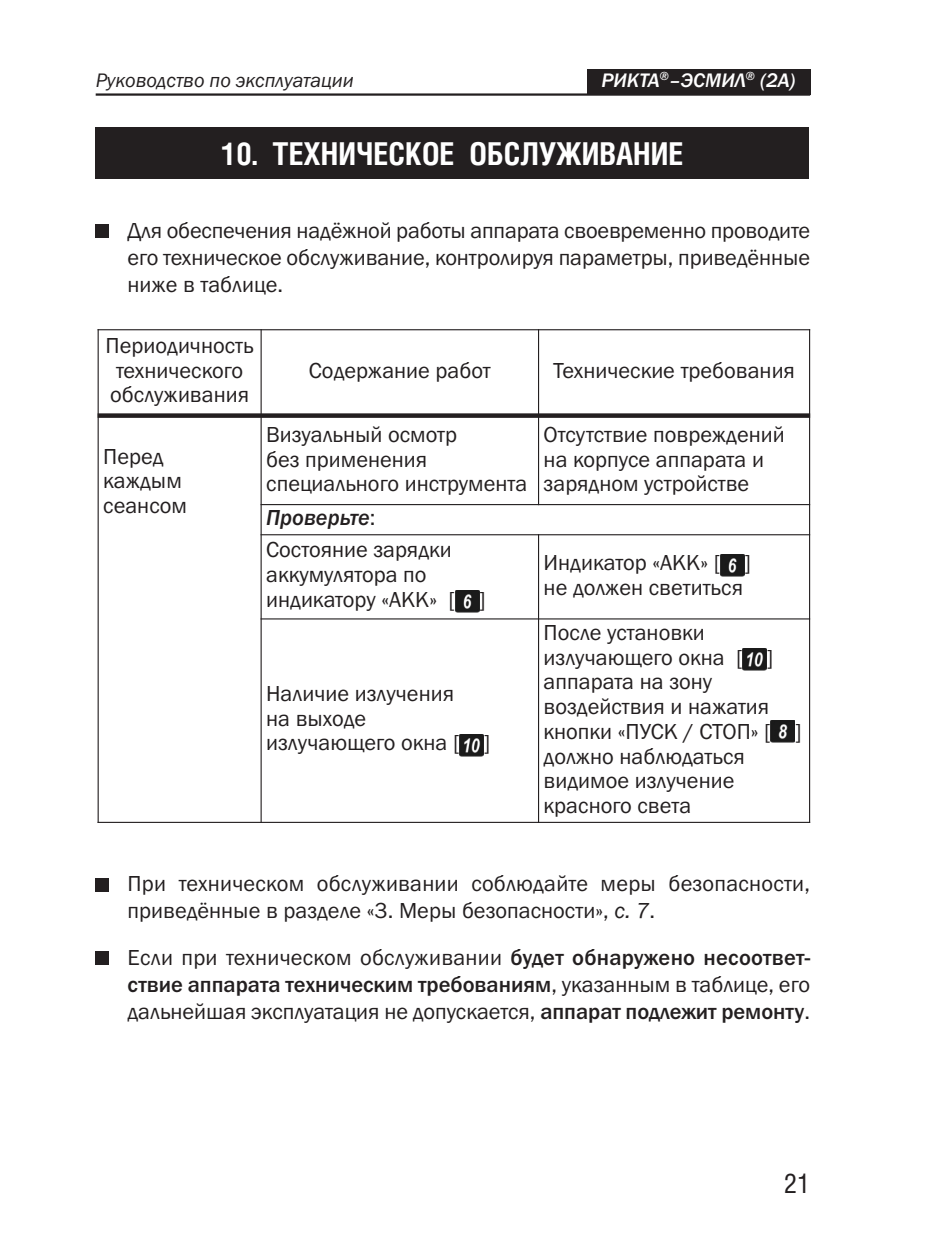
<style>
.page{position:relative;width:925px;height:1244px;background:#fff}
.page>*{position:absolute;margin:0;border:0;box-sizing:border-box;transform-origin:0 0}
.t1{font:700 31.5px "Helios Cond";color:#fff}
.t2{font:27px "Helios Cond";color:#231f20}
.t3{font:22.5px/24.8px "Franklin Gothic";color:#231f20}
.t4{font:italic 20.25px "Franklin Gothic";color:#231f20}
.t5{font:italic 500 20.25px "Franklin Gothic";color:#fff}
.s1{font-weight:500;font-style:italic}
.s2{font-style:italic}
.s3{font-weight:500}
</style>
<div class="page">
<div style="left:96px;top:128px;width:713px;height:51px;background:#231f20"></div>
<div style="left:96px;top:224px;width:13px;height:13px;background:#231f20"></div>
<div style="left:96px;top:878px;width:13px;height:13px;background:#231f20"></div>
<div style="left:96px;top:951px;width:13px;height:13px;background:#231f20"></div>
<hr style="left:96px;top:93px;width:714px;height:3px;background:#231f20">
<div style="left:587px;top:69px;width:223px;height:26px;background:#231f20"></div>
<img style="left:455px;top:591px;width:24px;height:21px">
<img style="left:720px;top:554px;width:24px;height:22px">
<img style="left:460px;top:734px;width:24px;height:22px">
<img style="left:771px;top:720px;width:24px;height:22px">
<img style="left:743px;top:649px;width:24px;height:21px">
<hr style="left:98px;top:329px;width:1px;height:494px;background:#231f20">
<hr style="left:261px;top:329px;width:1px;height:494px;background:#231f20">
<hr style="left:538px;top:329px;width:1px;height:176px;background:#231f20">
<hr style="left:538px;top:534px;width:1px;height:289px;background:#231f20">
<hr style="left:809px;top:329px;width:1px;height:494px;background:#231f20">
<hr style="left:98px;top:329px;width:712px;height:1px;background:#231f20">
<div style="left:98px;top:413px;width:712px;height:5px;background:#231f20"></div>
<hr style="left:261px;top:504px;width:549px;height:1px;background:#231f20">
<hr style="left:261px;top:534px;width:549px;height:1px;background:#231f20">
<hr style="left:261px;top:618px;width:549px;height:1px;background:#231f20">
<hr style="left:98px;top:822px;width:712px;height:1px;background:#231f20">
<p class="t4" style="left:96px;top:68px;width:260px">Руководство по эксплуатации</p>
<p class="t5" style="left:601px;top:68px;width:196px">РИКТА<sup>®</sup>–ЭСМИЛ<sup>®</sup> (2А)</p>
<h1 class="t1" style="left:221px;top:142px;width:463px">10. ТЕХНИЧЕСКОЕ ОБСЛУЖИВАНИЕ</h1>
<p class="t3" style="left:128px;top:216px;width:684px;line-height:27px;text-align:justify">Для обеспечения надёжной работы аппарата своевременно проводите его техническое обслуживание, контролируя параметры, приведённые ниже в таблице.</p>
<p class="t3" style="left:106px;top:333px;width:149px">Периодичность технического обслуживания</p>
<p class="t3" style="left:103px;top:443px;width:85px">Перед каждым сеансом</p>
<p class="t3" style="left:309px;top:357px;width:183px">Содержание работ</p>
<p class="t3" style="left:553px;top:357px;width:243px">Технические требования</p>
<p class="t3" style="left:266px;top:422px;width:263px">Визуальный осмотр<br>без применения специального инструмента</p>
<p class="t3" style="left:544px;top:422px;width:243px">Отсутствие повреждений на корпусе аппарата и зарядном устройстве</p>
<p class="t3" style="left:266px;top:502px;width:187px;line-height:31.7px"><span class="s1">Проверьте</span>:<br>Состояние зарядки</p>
<p class="t3" style="left:266px;top:562px;width:221px">аккумулятора по индикатору «АКК» [ ]</p>
<p class="t3" style="left:544px;top:550px;width:209px">Индикатор «АКК» [ ] не должен светиться</p>
<p class="t3" style="left:266px;top:681px;width:226px">Наличие излучения<br>на выходе излучающего окна [ ]</p>
<p class="t3" style="left:544px;top:619px;width:259px">После установки излучающего окна [ ] аппарата на зону воздействия и нажатия кнопки «ПУСК / СТОП» [ ] должно наблюдаться видимое излучение красного света</p>
<p class="t3" style="left:128px;top:870px;width:684px;line-height:27px">При техническом обслуживании соблюдайте меры безопасности, приведённые в разделе «3. Меры безопасности», <span class="s2">с. 7</span>.</p>
<p class="t3" style="left:128px;top:943px;width:684px;line-height:27px;text-align:justify">Если при техническом обслуживании <span class="s3">будет обнаружено несоответ&shy;ствие аппарата техническим требованиям</span>, указанным в таблице, его дальнейшая эксплуатация не допускается, <span class="s3">аппарат подлежит ремонту</span>.</p>
<p class="t2" style="left:784px;top:1174px;width:27px">21</p>
</div>
